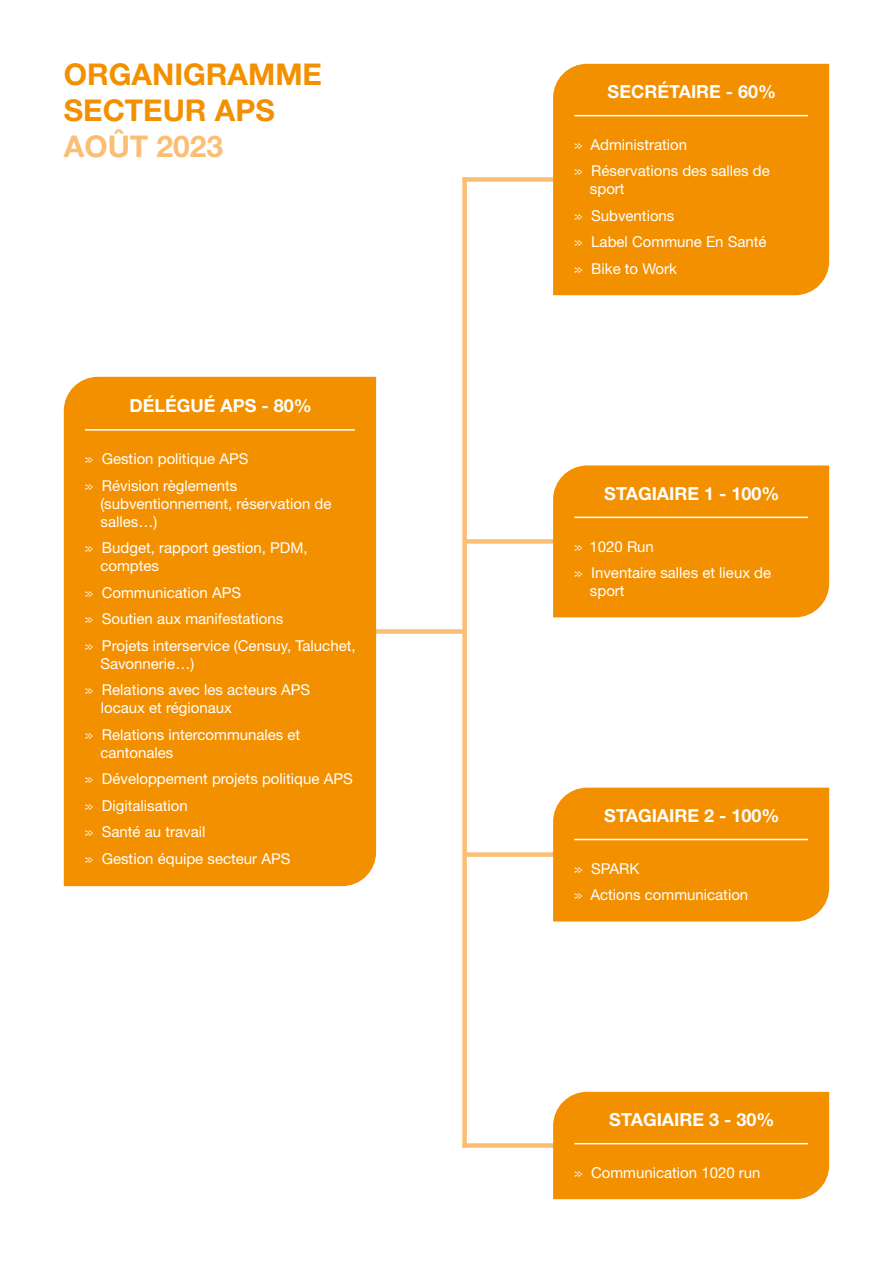
<style>
.page{position:relative;width:893px;height:1263px;background:#fff}
.page>*{position:absolute;margin:0;border:0;box-sizing:border-box;transform-origin:0 0}
.t1{font:700 30px/36px "Helvetica Neue LT Pro";color:#f39000}
.Titre_bulles{font:700 18px "Helvetica Neue LT Pro";color:#fff}
.t2{font:15px/18px "Helvetica Neue LT Pro";color:#fff}
.s1{color:#fabf75}
.s2{font-family:"Parabole"}
</style>
<div class="page">
<div style="left:462px;top:177px;width:5px;height:971px;background:#fabf75"></div>
<div style="left:266px;top:629px;width:199px;height:5px;background:#fabf75"></div>
<div style="left:465px;top:852px;width:198px;height:5px;background:#fabf75"></div>
<div style="left:462px;top:1143px;width:201px;height:5px;background:#fabf75"></div>
<div style="left:465px;top:539px;width:198px;height:5px;background:#fabf75"></div>
<div style="left:462px;top:177px;width:201px;height:5px;background:#fabf75"></div>
<div style="left:553px;top:64px;width:276px;height:231px;background:#f39000"></div>
<div style="left:64px;top:377px;width:312px;height:509px;background:#f39000"></div>
<div style="left:553px;top:465px;width:276px;height:152px;background:#f39000"></div>
<div style="left:553px;top:788px;width:276px;height:133px;background:#f39000"></div>
<div style="left:553px;top:1092px;width:276px;height:107px;background:#f39000"></div>
<hr style="left:574px;top:115px;width:234px;height:1px;background:#fff">
<hr style="left:574px;top:517px;width:234px;height:1px;background:#fff">
<hr style="left:574px;top:839px;width:234px;height:1px;background:#fff">
<hr style="left:574px;top:1143px;width:234px;height:1px;background:#fff">
<hr style="left:85px;top:429px;width:270px;height:2px;background:#fff">
<p class="t1" style="left:64px;top:56px;width:260px">ORGANIGRAMME<br>SECTEUR APS<br><span class="s1">AOÛT 2023</span></p>
<p class="Titre_bulles" style="left:130px;top:395px;width:184px">DÉLÉGUÉ APS - 80%</p>
<p class="t2" style="left:85px;top:449px;width:165px"><span class="s2">»</span> Gestion politique APS</p>
<p class="t2" style="left:100px;top:476px;width:233px;text-indent:-16px"><span class="s2">»</span> Révision règlements (subventionnement, réservation de salles…)</p>
<p class="t2" style="left:100px;top:538px;width:209px;text-indent:-16px"><span class="s2">»</span> Budget, rapport gestion, PDM, comptes</p>
<p class="t2" style="left:85px;top:583px;width:158px"><span class="s2">»</span> Communication APS</p>
<p class="t2" style="left:85px;top:609px;width:200px"><span class="s2">»</span> Soutien aux manifestations</p>
<p class="t2" style="left:100px;top:636px;width:257px;text-indent:-16px"><span class="s2">»</span> Projets interservice (Censuy, Taluchet,<br>Savonnerie…)</p>
<p class="t2" style="left:101px;top:680px;width:211px;text-indent:-16px"><span class="s2">»</span> Relations avec les acteurs APS locaux et régionaux</p>
<p class="t2" style="left:100px;top:725px;width:202px;text-indent:-16px"><span class="s2">»</span> Relations intercommunales et cantonales</p>
<p class="t2" style="left:85px;top:769px;width:270px"><span class="s2">»</span> Développement projets politique APS</p>
<p class="t2" style="left:85px;top:796px;width:104px"><span class="s2">»</span> Digitalisation</p>
<p class="t2" style="left:85px;top:822px;width:122px"><span class="s2">»</span> Santé au travail</p>
<p class="t2" style="left:85px;top:849px;width:207px"><span class="s2">»</span> Gestion équipe secteur APS</p>
<p class="Titre_bulles" style="left:608px;top:80px;width:170px">SECRÉTAIRE - 60%</p>
<p class="t2" style="left:574px;top:135px;width:114px"><span class="s2">»</span> Administration</p>
<p class="t2" style="left:590px;top:162px;width:181px;text-indent:-16px"><span class="s2">»</span> Réservations des salles de sport</p>
<p class="t2" style="left:574px;top:206px;width:102px"><span class="s2">»</span> Subventions</p>
<p class="t2" style="left:574px;top:233px;width:194px"><span class="s2">»</span> Label Commune En Santé</p>
<p class="t2" style="left:574px;top:259px;width:104px"><span class="s2">»</span> Bike to Work</p>
<p class="Titre_bulles" style="left:604px;top:482px;width:177px">STAGIAIRE 1 - 100%</p>
<p class="t2" style="left:574px;top:537px;width:81px"><span class="s2">»</span> 1020 Run</p>
<p class="t2" style="left:590px;top:563px;width:183px;text-indent:-16px"><span class="s2">»</span> Inventaire salles et lieux de sport</p>
<p class="Titre_bulles" style="left:604px;top:804px;width:177px">STAGIAIRE 2 - 100%</p>
<p class="t2" style="left:574px;top:859px;width:67px"><span class="s2">»</span> SPARK</p>
<p class="t2" style="left:574px;top:885px;width:176px"><span class="s2">»</span> Actions communication</p>
<p class="Titre_bulles" style="left:609px;top:1108px;width:167px">STAGIAIRE 3 - 30%</p>
<p class="t2" style="left:574px;top:1163px;width:188px"><span class="s2">»</span> Communication 1020 run</p>
</div>
